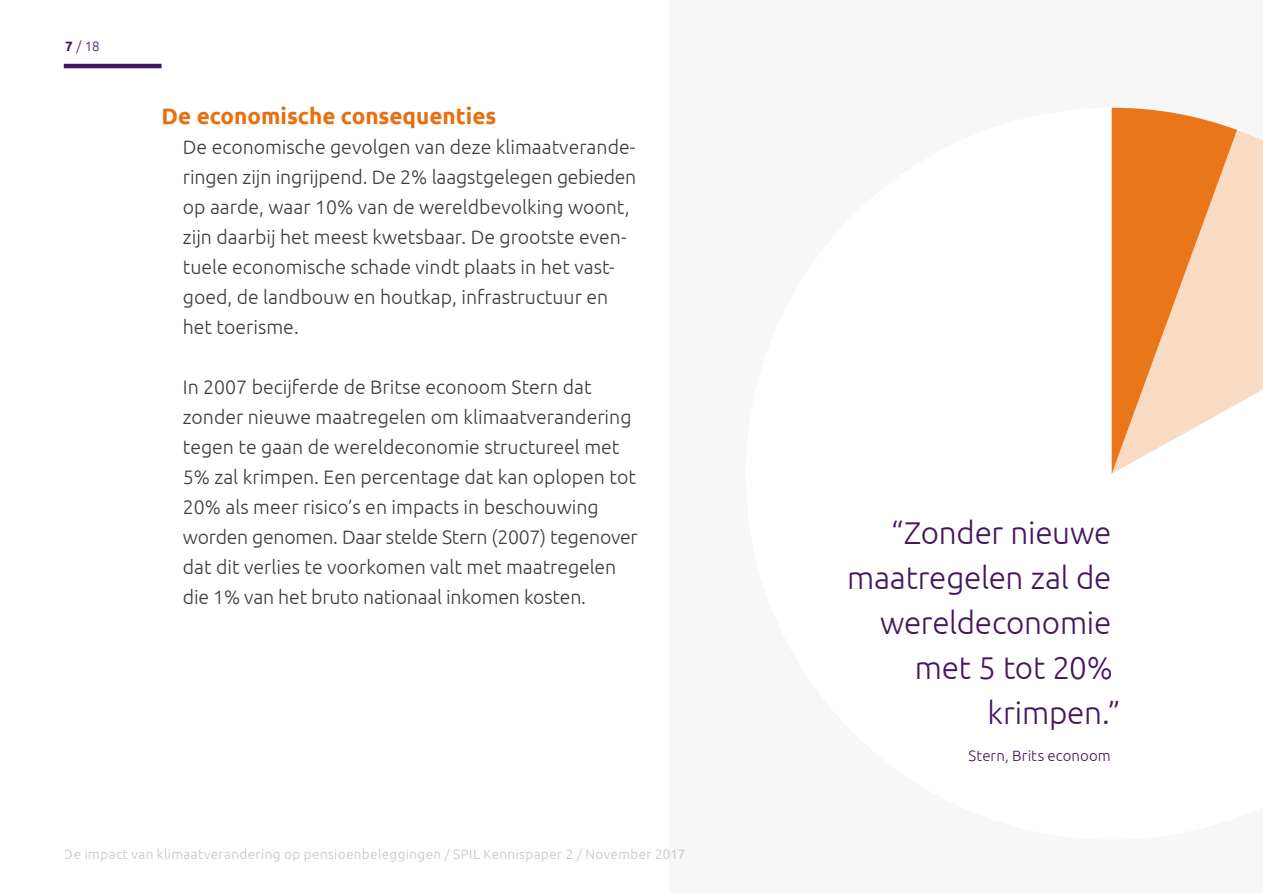
<style>
.page{position:relative;width:1263px;height:893px;background:#fff}
.page>*{position:absolute;margin:0;border:0;box-sizing:border-box;transform-origin:0 0}
.t1{font:300 31.5px/45px "Ubuntu";letter-spacing:-.01em;color:#451761;text-align:right}
.t2{font:700 22.5px "Ubuntu";color:#e96f0e}
.t3{font:300 19.5px/30px "Ubuntu";color:#3c3c3c}
.t4{font:300 15px "Ubuntu";letter-spacing:.005em;color:#451761}
.t5{font:300 13.5px "Ubuntu";letter-spacing:.03em;color:#c5c5c5}
.t6{font:300 13.5px "Ubuntu";color:#451761}
.s1{font-weight:700}
</style>
<div class="page">
<hr style="left:64px;top:64px;width:98px;height:4px;background:#451761">
<div style="left:1237px;top:130px;width:26px;height:274px;background:#f9dbc3"></div>
<svg style="left:1112px;top:108px;width:125px;height:366px;background:#f1ab73"></svg>
<p class="t6" style="left:65px;top:38px;width:36px"><span class="s1">7</span> / 18</p>
<p class="t2" style="left:162px;top:102px;width:336px">De economische consequenties</p>
<p class="t3" style="left:183px;top:131px;width:455px">De economische gevolgen van deze klimaatverande&shy;ringen zijn ingrijpend. De 2% laagstgelegen gebieden op aarde, waar 10% van de wereldbevolking woont, zijn daarbij het meest kwetsbaar. De grootste even&shy;tuele economische schade vindt plaats in het vast&shy;goed, de landbouw en houtkap, infrastructuur en het toerisme.</p>
<p class="t3" style="left:183px;top:371px;width:457px">In 2007 becijferde de Britse econoom Stern dat zonder nieuwe maatregelen om klimaatverandering tegen te gaan de wereldeconomie structureel met 5% zal krimpen. Een percentage dat kan oplopen tot 20% als meer risico’s en impacts in beschouwing worden genomen. Daar stelde Stern (2007) tegenover dat dit verlies te voorkomen valt met maatregelen die 1% van het bruto nationaal inkomen kosten.</p>
<p class="t5" style="left:64px;top:846px;width:623px">De impact van klimaatverandering op pensioenbeleggingen / SPIL Kennispaper 2 / November 2017</p>
<h1 class="t1" style="left:847px;top:509px;width:275px">“Zonder nieuwe maatregelen zal de wereldeconomie met 5 tot 20% krimpen.”</h1>
<p class="t4" style="left:969px;top:747px;width:144px">Stern, Brits econoom</p>
</div>
